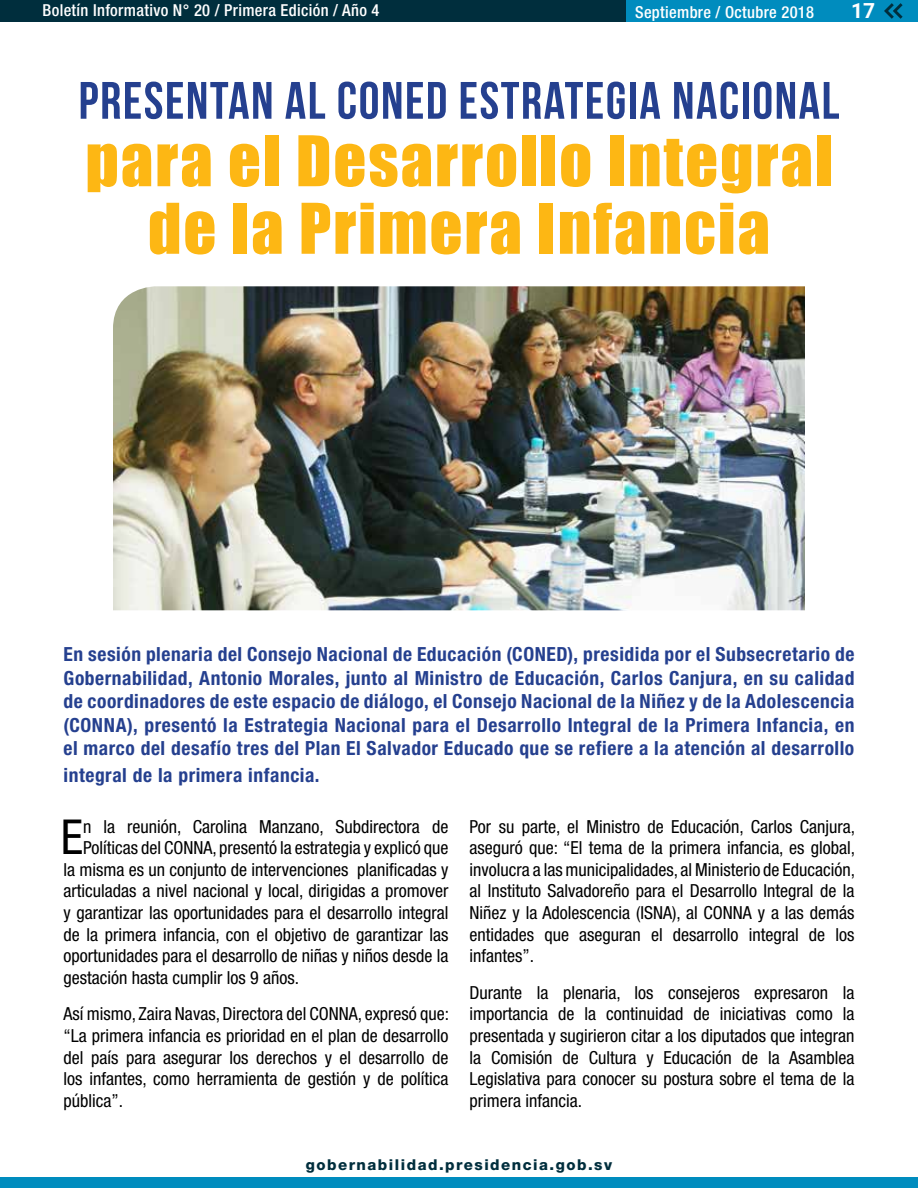
<style>
.page{position:relative;width:918px;height:1188px;background:#fff}
.page>*{position:absolute;margin:0;border:0;box-sizing:border-box;transform-origin:0 0}
.t1{font:64.5px/67.5px "Impact";letter-spacing:.03em;color:#fdb714;text-align:center}
.t2{font:700 52.5px "Bebas Neue";letter-spacing:.03em;color:#25408f}
.t3{font:condensed 48.3px "Helvetica Neue";color:#000}
.t4{font:700 21px "Roboto";color:#fff}
.t5{font:700 condensed 19.5px/23.4px "Helvetica Neue";letter-spacing:.03em;color:#25408f;text-align:justify}
.t6{font:condensed 18px/21.6px "Helvetica Neue";color:#000;text-align:justify}
.t7{font:500 condensed 16.5px "Helvetica Neue";letter-spacing:.02em;color:#fff}
.t8{font:800 15px "Helvetica Neue";letter-spacing:.1em;color:#002e3d}
</style>
<div class="page">
<div style="left:0;top:0;width:729px;height:21px;background:#002e3d"></div>
<div style="left:627px;top:0;width:291px;height:21px;background:#008cbe"></div>
<svg style="left:884px;top:3px;width:19px;height:16px"></svg>
<div style="left:0;top:1178px;width:918px;height:10px;background:#008cbe"></div>
<img style="left:113px;top:286px;width:692px;height:324px">
<p class="t7" style="left:43px;top:1px;width:339px">Boletín Informativo N° 20 / Primera Edición / Año 4</p>
<p class="t7" style="left:635px;top:2px;width:180px">Septiembre / Octubre 2018</p>
<p class="t4" style="left:851px;top:-4px;width:26px">17</p>
<h2 class="t2" style="left:79px;top:72px;width:762px">PRESENTAN AL CONED ESTRATEGIA NACIONAL</h2>
<h1 class="t1" style="left:85px;top:125px;width:749px">para el Desarrollo Integral de la Primera Infancia</h1>
<p class="t5" style="left:64px;top:642px;width:792px">En sesión plenaria del Consejo Nacional de Educación (CONED), presidida por el Subsecretario de Gobernabilidad, Antonio Morales, junto al Ministro de Educación, Carlos Canjura, en su calidad de coordinadores de este espacio de diálogo, el Consejo Nacional de la Niñez y de la Adolescencia (CONNA), presentó la Estrategia Nacional para el Desarrollo Integral de la Primera Infancia, en el marco del desafío tres del Plan El Salvador Educado que se refiere a la atención al desarrollo</p>
<p class="t5" style="left:64px;top:763px;width:258px">integral de la primera infancia.</p>
<h3 class="t3" style="left:61px;top:809px;width:24px">E</h3>
<p class="t6" style="left:83px;top:815px;width:367px">n la reunión, Carolina Manzano, Subdirectora de</p>
<p class="t6" style="left:83px;top:837px;width:367px">Políticas del CONNA, presentó la estrategia y explicó que</p>
<p class="t6" style="left:64px;top:859px;width:386px">la misma es un conjunto de intervenciones planificadas y</p>
<p class="t6" style="left:64px;top:880px;width:386px">articuladas a nivel nacional y local, dirigidas a promover</p>
<p class="t6" style="left:64px;top:902px;width:386px">y garantizar las oportunidades para el desarrollo integral</p>
<p class="t6" style="left:64px;top:923px;width:386px">de la primera infancia, con el objetivo de garantizar las</p>
<p class="t6" style="left:64px;top:945px;width:386px">oportunidades para el desarrollo de niñas y niños desde la</p>
<p class="t6" style="left:64px;top:967px;width:237px">gestación hasta cumplir los 9 años.</p>
<p class="t6" style="left:64px;top:1003px;width:387px">Así mismo, Zaira Navas, Directora del CONNA, expresó que: “La primera infancia es prioridad en el plan de desarrollo del país para asegurar los derechos y el desarrollo de los infantes, como herramienta de gestión y de política pública”.</p>
<p class="t6" style="left:470px;top:815px;width:387px">Por su parte, el Ministro de Educación, Carlos Canjura, aseguró que: “El tema de la primera infancia, es global, involucra a las municipalidades, al Ministerio de Educación, al Instituto Salvadoreño para el Desarrollo Integral de la Niñez y la Adolescencia (ISNA), al CONNA y a las demás entidades que aseguran el desarrollo integral de los infantes”.</p>
<p class="t6" style="left:470px;top:982px;width:386px">Durante la plenaria, los consejeros expresaron la importancia de la continuidad de iniciativas como la presentada y sugirieron citar a los diputados que integran la Comisión de Cultura y Educación de la Asamblea Legislativa para conocer su postura sobre el tema de la primera infancia.</p>
<p class="t8" style="left:306px;top:1155px;width:308px">gobernabilidad.presidencia.gob.sv</p>
</div>
